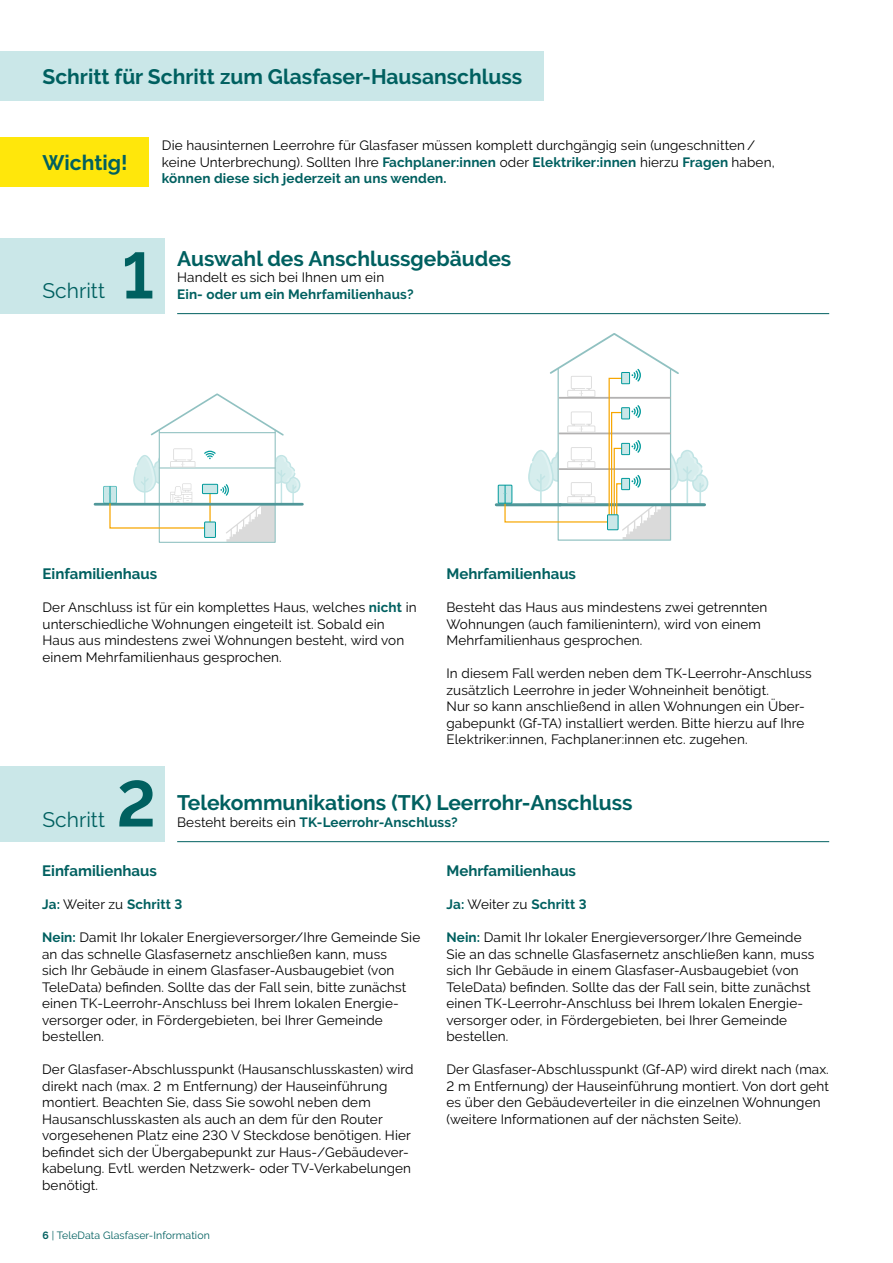
<style>
.page{position:relative;width:893px;height:1263px;background:#fff}
.page>*{position:absolute;margin:0;border:0;box-sizing:border-box;transform-origin:0 0}
.t1{font:700 64.5px "Raleway";color:#006060}
.t2{font:700 21px "Raleway";color:#006060}
.t3{font:21px "Raleway";color:#006060}
.t4{font:700 15px "Raleway";color:#006060}
.t5{font:13.5px/16.5px "Raleway";letter-spacing:.01em;color:#000}
.t6{font:700 13.5px "Raleway";letter-spacing:.01em;color:#006060}
.t7{font:10.5px "Raleway";letter-spacing:.01em;color:#006060}
.s1{font-weight:700;color:#006060}
.s2{font-weight:400;color:#000}
.s3{font-weight:700}
</style>
<div class="page">
<div style="left:0;top:238px;width:164px;height:76px;background:#cae7e8"></div>
<div style="left:0;top:766px;width:164px;height:76px;background:#cae7e8"></div>
<div style="left:0;top:51px;width:543px;height:50px;background:#cae7e8"></div>
<div style="left:0;top:137px;width:149px;height:50px;background:#ffe70b"></div>
<hr style="left:177px;top:313px;width:652px;height:1px;background:#006060">
<hr style="left:177px;top:841px;width:652px;height:1px;background:#006060">
<div style="left:159px;top:504px;width:117px;height:39px;border:1px solid #90c1c1"></div>
<hr style="left:95px;top:503px;width:207px;height:3px;background:#509799">
<svg style="left:150px;top:393px;width:134px;height:44px"></svg>
<div style="left:104px;top:486px;width:12px;height:17px;background:#cae7e8"></div>
<svg style="left:109px;top:448px;width:191px;height:94px"></svg>
<div style="left:558px;top:503px;width:113px;height:38px;border:1px solid #90c1c1"></div>
<hr style="left:496px;top:503px;width:64px;height:3px;background:#509799">
<div style="left:498px;top:485px;width:14px;height:18px;background:#cae7e8"></div>
<div style="left:498px;top:485px;width:14px;height:18px;border:1px solid #009a9b"></div>
<svg style="left:503px;top:333px;width:205px;height:207px"></svg>
<h2 class="t2" style="left:43px;top:64px;width:481px">Schritt für Schritt zum Glasfaser-Hausanschluss</h2>
<h2 class="t2" style="left:43px;top:150px;width:87px">Wichtig!</h2>
<p class="t5" style="left:162px;top:137px;width:614px">Die hausinternen Leerrohre für Glasfaser müssen komplett durchgängig sein (ungeschnitten/ keine Unterbrechung). Sollten Ihre <span class="s1">Fachplaner:innen</span> oder <span class="s1">Elektriker:innen</span> hierzu <span class="s1">Fragen</span> haben, <span class="s1">können diese sich jederzeit an uns wenden.</span></p>
<h2 class="t3" style="left:43px;top:279px;width:64px">Schritt</h2>
<h1 class="t1" style="left:122px;top:239px;width:33px">1</h1>
<h2 class="t2" style="left:177px;top:246px;width:336px">Auswahl des Anschlussgebäudes</h2>
<p class="t5" style="left:177px;top:269px;width:209px">Handelt es sich bei Ihnen um ein</p>
<p class="t6" style="left:177px;top:286px;width:238px">Ein- oder um ein Mehrfamilienhaus?</p>
<p class="t4" style="left:43px;top:565px;width:116px">Einfamilienhaus</p>
<p class="t5" style="left:43px;top:599px;width:376px">Der Anschluss ist für ein komplettes Haus, welches <span class="s1">nicht</span> in unterschiedliche Wohnungen eingeteilt ist. Sobald ein Haus aus mindestens zwei Wohnungen besteht, wird von einem Mehrfamilienhaus gesprochen.</p>
<p class="t4" style="left:446px;top:565px;width:131px">Mehrfamilienhaus</p>
<p class="t5" style="left:446px;top:599px;width:323px">Besteht das Haus aus mindestens zwei getrennten<br>Wohnungen (auch familienintern), wird von einem<br>Mehrfamilienhaus gesprochen.</p>
<p class="t5" style="left:446px;top:665px;width:367px">In diesem Fall werden neben dem TK-Leerrohr-Anschluss zusätzlich Leerrohre in jeder Wohneinheit benötigt.<br>Nur so kann anschließend in allen Wohnungen ein Über&shy;gabepunkt (Gf-TA) installiert werden. Bitte hierzu auf Ihre Elektriker:innen, Fachplaner:innen etc. zugehen.</p>
<h1 class="t1" style="left:117px;top:767px;width:41px">2</h1>
<h2 class="t2" style="left:177px;top:791px;width:457px">Telekommunikations (TK) Leerrohr-Anschluss</h2>
<p class="t6" style="left:177px;top:814px;width:282px"><span class="s2">Besteht bereits ein</span> TK-Leerrohr-Anschluss?</p>
<p class="t4" style="left:446px;top:862px;width:131px">Mehrfamilienhaus</p>
<p class="t6" style="left:446px;top:897px;width:142px">Ja: <span class="s2">Weiter zu</span> Schritt 3</p>
<p class="t5" style="left:446px;top:929px;width:369px"><span class="s1">Nein:</span> Damit Ihr lokaler Energieversorger/Ihre Gemeinde Sie an das schnelle Glasfasernetz anschließen kann, muss sich Ihr Gebäude in einem Glasfaser-Ausbaugebiet (von TeleData) befinden. Sollte das der Fall sein, bitte zunächst einen TK-Leerrohr-Anschluss bei Ihrem lokalen Energie&shy;versorger oder, in Fördergebieten, bei Ihrer Gemeinde bestellen.</p>
<p class="t5" style="left:446px;top:1061px;width:384px">Der Glasfaser-Abschlusspunkt (Gf-AP) wird direkt nach (max.<br>2 m Entfernung) der Hauseinführung montiert. Von dort geht es über den Gebäudeverteiler in die einzelnen Wohnungen (weitere Informationen auf der nächsten Seite).</p>
<h2 class="t3" style="left:43px;top:807px;width:64px">Schritt</h2>
<p class="t4" style="left:42px;top:862px;width:116px">Einfamilienhaus</p>
<p class="t6" style="left:42px;top:897px;width:142px">Ja: <span class="s2">Weiter zu</span> Schritt 3</p>
<p class="t5" style="left:42px;top:929px;width:380px"><span class="s1">Nein:</span> Damit Ihr lokaler Energieversorger/Ihre Gemeinde Sie an das schnelle Glasfasernetz anschließen kann, muss<br>sich Ihr Gebäude in einem Glasfaser-Ausbaugebiet (von TeleData) befinden. Sollte das der Fall sein, bitte zunächst einen TK-Leerrohr-Anschluss bei Ihrem lokalen Energie&shy;versorger oder, in Fördergebieten, bei Ihrer Gemeinde bestellen.</p>
<p class="t5" style="left:42px;top:1061px;width:373px">Der Glasfaser-Abschlusspunkt (Hausanschlusskasten) wird direkt nach (max. 2 m Entfernung) der Hauseinführung montiert. Beachten Sie, dass Sie sowohl neben dem Hausanschlusskasten als auch an dem für den Router vorgesehenen Platz eine 230 V Steckdose benötigen. Hier befindet sich der Übergabepunkt zur Haus-/Gebäudever&shy;kabelung. Evtl. werden Netzwerk- oder TV-Verkabelungen benötigt.</p>
<p class="t7" style="left:43px;top:1229px;width:169px"><span class="s3">6</span> | TeleData Glasfaser-Information</p>
</div>
